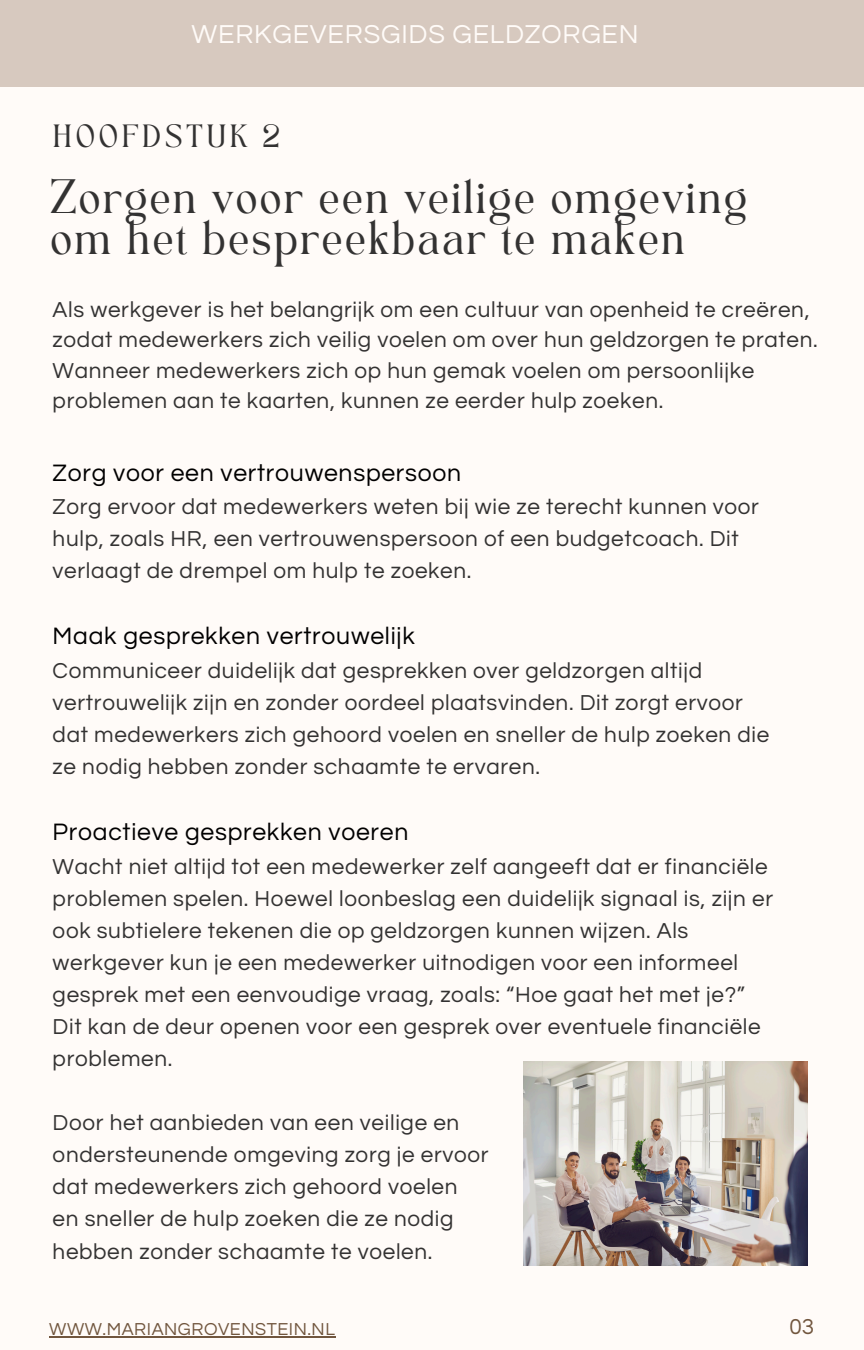
<style>
.page{position:relative;width:864px;height:1350px;background:#fffbf8}
.page>*{position:absolute;margin:0;border:0;box-sizing:border-box;transform-origin:0 0}
.t1{font:33.75px/40.5px "TAN Angleton";color:#333232}
.t2{font:27px "Questrial";letter-spacing:.03em;color:#fffbf8}
.t3{font:24.75px "Questrial";letter-spacing:.03em;color:#000}
.t4{font:22.5px/31.9px "Questrial";letter-spacing:.03em;color:#333232}
.t5{font:22.5px "TAN Angleton";letter-spacing:.12em;color:#333232}
.t6{font:22.5px "Questrial";color:#71563e}
.t7{font:18px "Questrial";letter-spacing:.03em;color:#71563e}
</style>
<div class="page">
<div style="left:0;top:0;width:864px;height:86px;background:#d7c9bf"></div>
<img style="left:524px;top:1062px;width:283px;height:204px">
<hr style="left:49px;top:1336px;width:286px;height:2px;background:#71563e">
<p class="t2" style="left:192px;top:21px;width:449px">WERKGEVERSGIDS GELDZORGEN</p>
<h2 class="t5" style="left:53px;top:124px;width:229px">HOOFDSTUK 2</h2>
<h3 class="t1" style="left:49px;top:182px;width:700px">Zorgen voor een veilige omgeving om het bespreekbaar te maken</h3>
<h4 class="t4" style="left:53px;top:295px;width:767px;line-height:30.4px">Als werkgever is het belangrijk om een cultuur van openheid te creëren, zodat medewerkers zich veilig voelen om over hun geldzorgen te praten.<br>Wanneer medewerkers zich op hun gemak voelen om persoonlijke problemen aan te kaarten, kunnen ze eerder hulp zoeken.</h4>
<h1 class="t3" style="left:53px;top:460px;width:410px">Zorg voor een vertrouwenspersoon</h1>
<h1 class="t4" style="left:53px;top:492px;width:708px">Zorg ervoor dat medewerkers weten bij wie ze terecht kunnen voor hulp, zoals HR, een vertrouwenspersoon of een budgetcoach. Dit verlaagt de drempel om hulp te zoeken.</h1>
<h4 class="t3" style="left:53px;top:624px;width:364px">Maak gesprekken vertrouwelijk</h4>
<h4 class="t4" style="left:53px;top:655px;width:718px">Communiceer duidelijk dat gesprekken over geldzorgen altijd vertrouwelijk zijn en zonder oordeel plaatsvinden. Dit zorgt ervoor dat medewerkers zich gehoord voelen en sneller de hulp zoeken die ze nodig hebben zonder schaamte te ervaren.</h4>
<h4 class="t3" style="left:53px;top:820px;width:357px">Proactieve gesprekken voeren</h4>
<h4 class="t4" style="left:53px;top:851px;width:722px">Wacht niet altijd tot een medewerker zelf aangeeft dat er financiële problemen spelen. Hoewel loonbeslag een duidelijk signaal is, zijn er ook subtielere tekenen die op geldzorgen kunnen wijzen. Als werkgever kun je een medewerker uitnodigen voor een informeel gesprek met een eenvoudige vraag, zoals: “Hoe gaat het met je?” Dit kan de deur openen voor een gesprek over eventuele financiële problemen.</h4>
<h4 class="t4" style="left:53px;top:1107px;width:438px">Door het aanbieden van een veilige en ondersteunende omgeving zorg je ervoor dat medewerkers zich gehoord voelen en sneller de hulp zoeken die ze nodig</h4>
<h4 class="t4" style="left:53px;top:1236px;width:381px">hebben zonder schaamte te voelen.</h4>
<p class="t7" style="left:49px;top:1320px;width:287px">WWW.MARIANGROVENSTEIN.NL</p>
<p class="t6" style="left:789px;top:1315px;width:26px">03</p>
</div>
